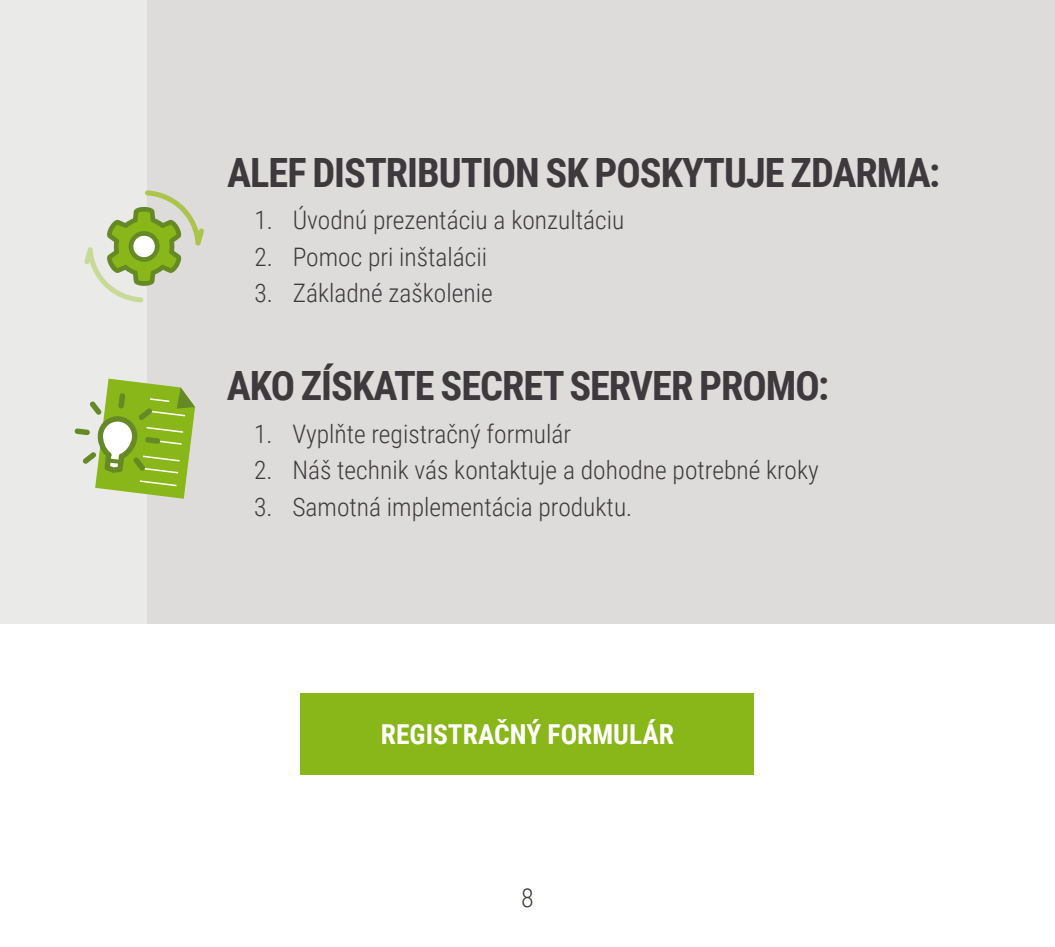
<style>
.page{position:relative;width:1055px;height:947px;background:#fff}
.page>*{position:absolute;margin:0;border:0;box-sizing:border-box;transform-origin:0 0}
.t1{font:700 40.4px "Roboto Condensed";letter-spacing:-.025em;color:#3e393d}
.t2{font:700 27.4px "Roboto Condensed";color:#fff}
.t3{font:300 26px "Roboto Condensed";color:#413f3c}
.t4{font:300 25.4px "Roboto Condensed";color:#3e393d}
</style>
<div class="page">
<div style="left:0;top:0;width:1054px;height:624px;background:#eaeae9"></div>
<div style="left:147px;top:0;width:907px;height:624px;background:#dddcda"></div>
<svg style="left:84px;top:190px;width:120px;height:112px"></svg>
<div style="left:129px;top:231px;width:31px;height:31px;background:#658925;border-radius:50%"></div>
<div style="left:133px;top:236px;width:22px;height:21px;background:#fff;border-radius:50%"></div>
<svg style="left:74px;top:379px;width:121px;height:120px"></svg>
<div style="left:300px;top:693px;width:454px;height:81px;background:#89b618"></div>
<h1 class="t1" style="left:227px;top:144px;width:714px">ALEF DISTRIBUTION SK POSKYTUJE ZDARMA:</h1>
<p class="t4" style="left:254px;top:202px;width:371px">1. Úvodnú prezentáciu a konzultáciu</p>
<p class="t4" style="left:254px;top:239px;width:234px">2. Pomoc pri inštalácii</p>
<p class="t4" style="left:254px;top:276px;width:240px">3. Základné zaškolenie</p>
<h1 class="t1" style="left:227px;top:357px;width:604px">AKO ZÍSKATE SECRET SERVER PROMO:</h1>
<p class="t4" style="left:254px;top:416px;width:318px">1. Vyplňte registračný formulár</p>
<p class="t4" style="left:254px;top:453px;width:566px">2. Náš technik vás kontaktuje a dohodne potrebné kroky</p>
<p class="t4" style="left:254px;top:489px;width:380px">3. Samotná implementácia produktu.</p>
<p class="t2" style="left:381px;top:715px;width:294px">REGISTRAČNÝ FORMULÁR</p>
<p class="t3" style="left:521px;top:879px;width:14px">8</p>
</div>
